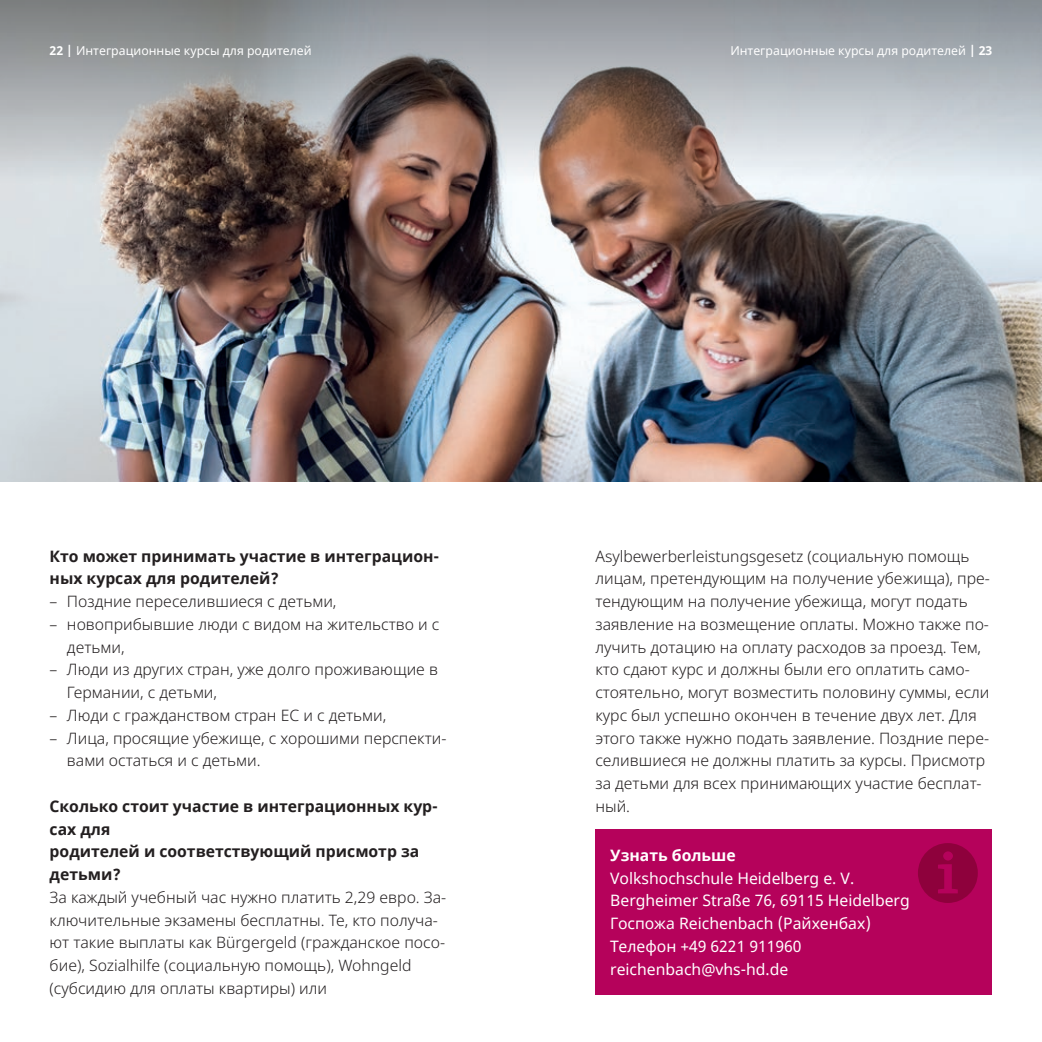
<style>
.page{position:relative;width:1042px;height:1042px;background:#fff}
.page>*{position:absolute;margin:0;border:0;box-sizing:border-box;transform-origin:0 0}
.t1{font:300 15.75px/22.8px "Noto Sans";color:#231f20}
.t2{font:700 15.75px/22.8px "Noto Sans";color:#231f20}
.t3{font:15.75px/22.8px "Noto Sans";color:#fff}
.t4{font:700 15.75px "Noto Sans";color:#fff}
.t5{font:12.25px "Noto Sans";color:#fff}
.s1{font-weight:700}
</style>
<div class="page">
<img style="left:0;top:0;width:1042px;height:482px">
<div style="left:595px;top:829px;width:397px;height:165px;background:#b5025b"></div>
<svg style="left:918px;top:843px;width:60px;height:60px"></svg>
<p class="t5" style="left:50px;top:42px;width:263px"><span class="s1">22 |</span> Интеграционные курсы для родителей</p>
<p class="t5" style="left:730px;top:42px;width:263px">Интеграционные курсы для родителей <span class="s1">| 23</span></p>
<p class="t2" style="left:50px;top:545px;width:391px">Кто может принимать участие в интеграцион&shy;ных курсах для родителей?</p>
<p class="t1" style="left:50px;top:590px;width:288px">– Поздние переселившиеся с детьми,</p>
<p class="t1" style="left:67px;top:613px;width:374px;text-indent:-17px">– новоприбывшие люди с видом на жительство и с детьми,</p>
<p class="t1" style="left:67px;top:658px;width:372px;text-indent:-17px">– Люди из других стран, уже долго проживающие в<br>Германии, с детьми,</p>
<p class="t1" style="left:50px;top:704px;width:338px">– Люди с гражданством стран ЕС и с детьми,</p>
<p class="t1" style="left:67px;top:727px;width:381px;text-indent:-17px">– Лица, просящие убежище, с хорошими перспекти&shy;вами остаться и с детьми.</p>
<p class="t2" style="left:50px;top:795px;width:390px">Сколько стоит участие в интеграционных кур&shy;сах для<br>родителей и соответствующий присмотр за детьми?</p>
<p class="t1" style="left:50px;top:886px;width:398px">За каждый учебный час нужно платить 2,29 евро. За&shy;ключительные экзамены бесплатны. Те, кто получа&shy;ют такие выплаты как Bürgergeld (гражданское посо&shy;бие), Sozialhilfe (социальную помощь), Wohngeld (субсидию для оплаты квартиры) или</p>
<p class="t1" style="left:595px;top:545px;width:396px">Asylbewerberleistungsgesetz (социальную помощь лицам, претендующим на получение убежища), пре&shy;тендующим на получение убежища, могут подать заявление на возмещение оплаты. Можно также по&shy;лучить дотацию на оплату расходов за проезд. Тем, кто сдают курс и должны были его оплатить само&shy;стоятельно, могут возместить половину суммы, если курс был успешно окончен в течение двух лет. Для этого также нужно подать заявление. Поздние пере&shy;селившиеся не должны платить за курсы. Присмотр за детьми для всех принимающих участие бесплат&shy;ный.</p>
<p class="t4" style="left:610px;top:844px;width:127px">Узнать больше</p>
<p class="t3" style="left:610px;top:867px;width:301px">Volkshochschule Heidelberg e. V.<br>Bergheimer Straße 76, 69115 Heidelberg<br>Госпожа Reichenbach (Райхенбах)<br>Телефон +49 6221 911960 reichenbach@vhs-hd.de</p>
</div>
